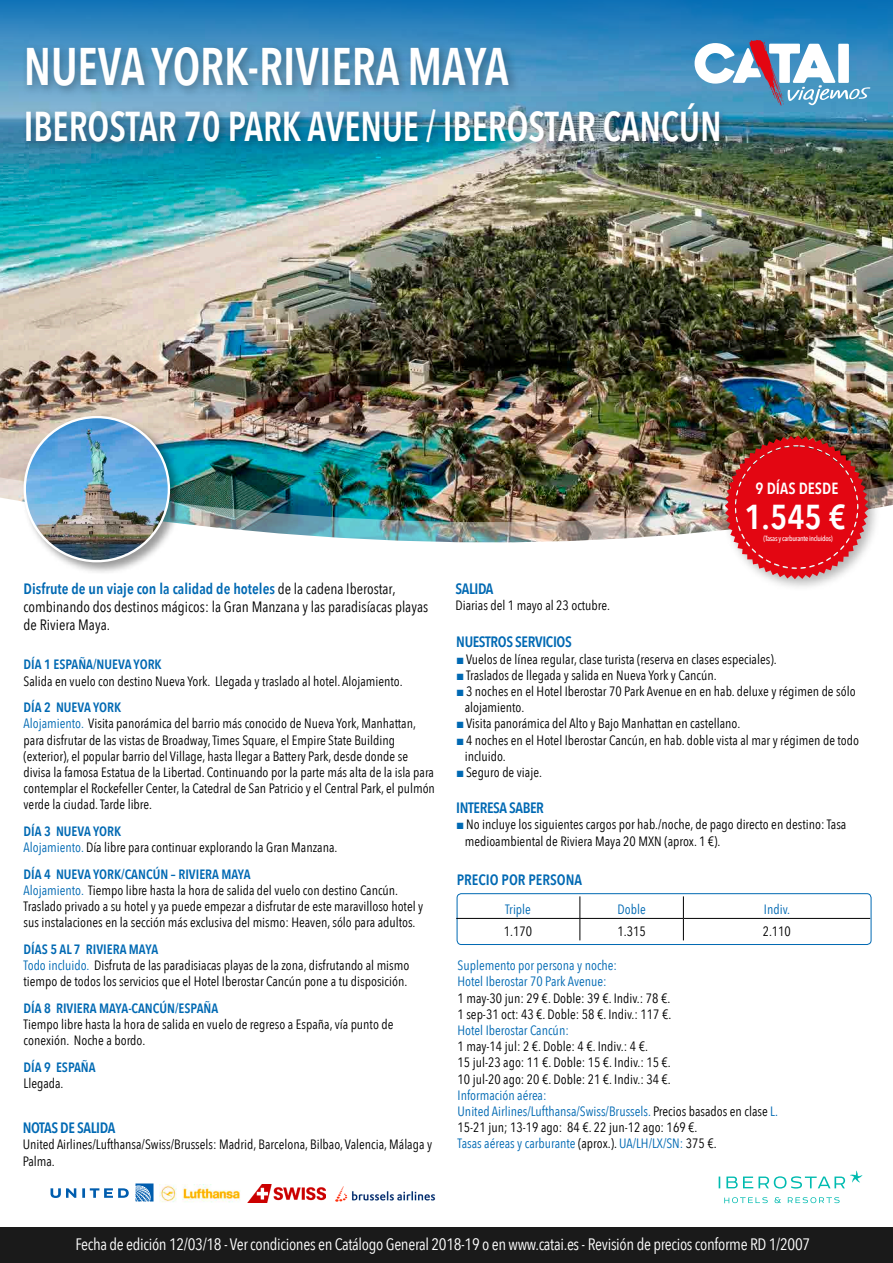
<style>
.page{position:relative;width:893px;height:1263px;background:#fff}
.page>*{position:absolute;margin:0;border:0;box-sizing:border-box;transform-origin:0 0}
.t1{font:600 52.8px "Avenir Next Condensed";color:#fff;scale:.88 1}
.t2{font:600 41.7px "Avenir Next Condensed";color:#fff;scale:.88 1}
.t3{font:600 34.5px "Avenir Next Condensed";color:#fff}
.t4{font:16.5px "Avenir Next Condensed";letter-spacing:-.02em;color:#fff}
.t5{font:600 16.05px "Avenir Next Condensed";color:#fff}
.PARRAFO_ITINERARIO{font:15px/18px "Avenir Next Condensed";color:#000}
.t6{font:600 15px "Avenir Next Condensed";letter-spacing:-.025em;color:#0069b3}
.t7{font:600 15px "Avenir Next Condensed";color:#0069b3}
.PARRAFO_ITINERARIO-2{font:13.5px/16.2px "Avenir Next Condensed";color:#000}
.PARRAFO_ITINERARIO-3{font:13.5px "Avenir Next Condensed";color:#0069b3}
.DIAS_EN_AZUL_CON_ESP{font:600 13.5px "Avenir Next Condensed";color:#0069b3}
.t8{font:500 7.35px "Avenir Next Condensed";letter-spacing:-.04em;color:#fff}
.s1{font-weight:600;color:#0069b3}
.s2{color:#0069b3}
.s3{font-family:"Arial";color:#0069b3}
.s4{color:#000}
</style>
<div class="page">
<img style="left:0;top:182px;width:893px;height:293px">
<img style="left:0;top:0;width:893px;height:182px">
<div style="left:0;top:1227px;width:893px;height:36px;background:#1a1a1a"></div>
<img style="left:0;top:475px;width:893px;height:68px">
<div style="left:22px;top:42px;width:499px;height:55px;background:#000;opacity:.3"></div>
<div style="left:22px;top:99px;width:706px;height:53px;background:#000;opacity:.3"></div>
<svg style="left:695px;top:40px;width:175px;height:67px"></svg>
<div style="left:457px;top:893px;width:414px;height:52px;border:1px solid #0069b3;border-radius:4px"></div>
<svg style="left:579px;top:896px;width:1px;height:44px"></svg>
<svg style="left:683px;top:896px;width:1px;height:44px"></svg>
<hr style="left:456px;top:918px;width:124px;height:1px;background:#000">
<hr style="left:580px;top:918px;width:103px;height:1px;background:#000">
<hr style="left:683px;top:918px;width:187px;height:1px;background:#000">
<div style="left:721px;top:432px;width:161px;height:161px;background:#000;opacity:.3"></div>
<svg style="left:725px;top:435px;width:143px;height:144px;background:#d12e34"></svg>
<div style="left:22px;top:414px;width:161px;height:161px;background:#000;opacity:.4"></div>
<img style="left:25px;top:417px;width:144px;height:144px;border-radius:72px">
<img style="left:248px;top:1184px;width:78px;height:18px">
<img style="left:159px;top:1184px;width:81px;height:18px">
<svg style="left:135px;top:1183px;width:19px;height:18px"></svg>
<svg style="left:82px;top:1188px;width:47px;height:10px"></svg>
<svg style="left:51px;top:1188px;width:25px;height:10px"></svg>
<img style="left:335px;top:1186px;width:101px;height:16px">
<svg style="left:724px;top:1197px;width:44px;height:6px"></svg>
<svg style="left:775px;top:1197px;width:6px;height:6px"></svg>
<svg style="left:788px;top:1197px;width:52px;height:6px"></svg>
<svg style="left:719px;top:1170px;width:143px;height:18px"></svg>
<p class="t1" style="left:24px;top:34px;width:553px">NUEVA YORK-RIVIERA MAYA</p>
<p class="t2" style="left:24px;top:101px;width:795px">IBEROSTAR 70 PARK AVENUE / IBEROSTAR CANCÚN</p>
<p class="t5" style="left:756px;top:479px;width:84px">9 DÍAS DESDE</p>
<p class="t3" style="left:744px;top:496px;width:103px">1.545 €</p>
<p class="t8" style="left:763px;top:534px;width:71px">(Tasas y carburante incluidos)</p>
<p class="PARRAFO_ITINERARIO" style="left:24px;top:580px;width:406px"><span class="s1">Disfrute de un viaje con la calidad de hoteles</span> de la cadena Iberostar, combinando dos destinos mágicos: la Gran Manzana y las paradisíacas playas de Riviera Maya.</p>
<p class="DIAS_EN_AZUL_CON_ESP" style="left:24px;top:656px;width:140px">DÍA 1 ESPAÑA/NUEVA YORK</p>
<p class="PARRAFO_ITINERARIO-2" style="left:24px;top:673px;width:381px">Salida en vuelo con destino Nueva York. Llegada y traslado al hotel. Alojamiento.</p>
<p class="DIAS_EN_AZUL_CON_ESP" style="left:24px;top:699px;width:99px">DÍA 2 NUEVA YORK</p>
<p class="PARRAFO_ITINERARIO-2" style="left:24px;top:715px;width:413px"><span class="s2">Alojamiento.</span> Visita panorámica del barrio más conocido de Nueva York, Manhattan, para disfrutar de las vistas de Broadway, Times Square, el Empire State Building (exterior), el popular barrio del Village, hasta llegar a Battery Park, desde donde se divisa la famosa Estatua de la Libertad. Continuando por la parte más alta de la isla para contemplar el Rockefeller Center, la Catedral de San Patricio y el Central Park, el pulmón verde la ciudad. Tarde libre.</p>
<p class="DIAS_EN_AZUL_CON_ESP" style="left:24px;top:823px;width:99px">DÍA 3 NUEVA YORK</p>
<p class="PARRAFO_ITINERARIO-2" style="left:24px;top:839px;width:315px"><span class="s2">Alojamiento.</span> Día libre para continuar explorando la Gran Manzana.</p>
<p class="DIAS_EN_AZUL_CON_ESP" style="left:24px;top:866px;width:229px">DÍA 4 NUEVA YORK/CANCÚN – RIVIERA MAYA</p>
<p class="PARRAFO_ITINERARIO-2" style="left:24px;top:882px;width:401px"><span class="s2">Alojamiento.</span> Tiempo libre hasta la hora de salida del vuelo con destino Cancún.<br>Traslado privado a su hotel y ya puede empezar a disfrutar de este maravilloso hotel y sus instalaciones en la sección más exclusiva del mismo: Heaven, sólo para adultos.</p>
<p class="DIAS_EN_AZUL_CON_ESP" style="left:24px;top:941px;width:136px">DÍAS 5 AL 7 RIVIERA MAYA</p>
<p class="PARRAFO_ITINERARIO-2" style="left:24px;top:957px;width:387px"><span class="s2">Todo incluido.</span> Disfruta de las paradisiacas playas de la zona, disfrutando al mismo tiempo de todos los servicios que el Hotel Iberostar Cancún pone a tu disposición.</p>
<p class="DIAS_EN_AZUL_CON_ESP" style="left:24px;top:1000px;width:196px">DÍA 8 RIVIERA MAYA-CANCÚN/ESPAÑA</p>
<p class="PARRAFO_ITINERARIO-2" style="left:24px;top:1016px;width:371px">Tiempo libre hasta la hora de salida en vuelo de regreso a España, vía punto de conexión. Noche a bordo.</p>
<p class="DIAS_EN_AZUL_CON_ESP" style="left:24px;top:1058px;width:74px">DÍA 9 ESPAÑA</p>
<p class="PARRAFO_ITINERARIO-2" style="left:24px;top:1075px;width:41px">Llegada.</p>
<p class="t6" style="left:23px;top:1119px;width:94px">NOTAS DE SALIDA</p>
<p class="PARRAFO_ITINERARIO-2" style="left:23px;top:1136px;width:411px">United Airlines/Lufthansa/Swiss/Brussels: Madrid, Barcelona, Bilbao, Valencia, Málaga y<br>Palma.</p>
<p class="t6" style="left:455px;top:580px;width:40px">SALIDA</p>
<p class="PARRAFO_ITINERARIO-2" style="left:455px;top:597px;width:156px">Diarias del 1 mayo al 23 octubre.</p>
<p class="t6" style="left:456px;top:633px;width:117px">NUESTROS SERVICIOS</p>
<p class="PARRAFO_ITINERARIO-2" style="left:456px;top:651px;width:322px"><span class="s3">■</span>Vuelos de línea regular, clase turista (reserva en clases especiales).</p>
<p class="PARRAFO_ITINERARIO-2" style="left:456px;top:667px;width:262px"><span class="s3">■</span>Traslados de llegada y salida en Nueva York y Cancún.</p>
<p class="PARRAFO_ITINERARIO-2" style="left:465px;top:683px;width:392px;text-indent:-9px"><span class="s3">■</span>3 noches en el Hotel Iberostar 70 Park Avenue en en hab. deluxe y régimen de sólo alojamiento.</p>
<p class="PARRAFO_ITINERARIO-2" style="left:456px;top:715px;width:286px"><span class="s3">■</span>Visita panorámica del Alto y Bajo Manhattan en castellano.</p>
<p class="PARRAFO_ITINERARIO-2" style="left:465px;top:732px;width:396px;text-indent:-9px"><span class="s3">■</span>4 noches en el Hotel Iberostar Cancún, en hab. doble vista al mar y régimen de todo incluido.</p>
<p class="PARRAFO_ITINERARIO-2" style="left:456px;top:764px;width:87px"><span class="s3">■</span>Seguro de viaje.</p>
<p class="t6" style="left:456px;top:799px;width:89px">INTERESA SABER</p>
<p class="PARRAFO_ITINERARIO-2" style="left:465px;top:816px;width:383px;text-indent:-9px"><span class="s3">■</span>No incluye los siguientes cargos por hab./noche, de pago directo en destino: Tasa medioambiental de Riviera Maya 20 MXN (aprox. 1 €).</p>
<p class="t7" style="left:457px;top:871px;width:127px">PRECIO POR PERSONA</p>
<p class="PARRAFO_ITINERARIO-3" style="left:505px;top:901px;width:27px">Triple</p>
<p class="PARRAFO_ITINERARIO-3" style="left:617px;top:901px;width:30px">Doble</p>
<p class="PARRAFO_ITINERARIO-3" style="left:764px;top:901px;width:28px">Indiv.</p>
<p class="PARRAFO_ITINERARIO-2" style="left:504px;top:923px;width:30px">1.170</p>
<p class="PARRAFO_ITINERARIO-2" style="left:617px;top:923px;width:30px">1.315</p>
<p class="PARRAFO_ITINERARIO-2" style="left:763px;top:923px;width:30px">2.110</p>
<p class="PARRAFO_ITINERARIO-3" style="left:458px;top:957px;width:161px">Suplemento por persona y noche:</p>
<p class="PARRAFO_ITINERARIO-3" style="left:458px;top:973px;width:151px">Hotel Iberostar 70 Park Avenue:</p>
<p class="PARRAFO_ITINERARIO-2" style="left:458px;top:990px;width:214px">1 may-30 jun: 29 €. Doble: 39 €. Indiv.: 78 €.</p>
<p class="PARRAFO_ITINERARIO-2" style="left:458px;top:1006px;width:215px">1 sep-31 oct: 43 €. Doble: 58 €. Indiv.: 117 €.</p>
<p class="PARRAFO_ITINERARIO-3" style="left:458px;top:1022px;width:113px">Hotel Iberostar Cancún:</p>
<p class="PARRAFO_ITINERARIO-2" style="left:458px;top:1038px;width:192px">1 may-14 jul: 2 €. Doble: 4 €. Indiv.: 4 €.</p>
<p class="PARRAFO_ITINERARIO-2" style="left:458px;top:1054px;width:215px">15 jul-23 ago: 11 €. Doble: 15 €. Indiv.: 15 €.</p>
<p class="PARRAFO_ITINERARIO-2" style="left:458px;top:1071px;width:215px">10 jul-20 ago: 20 €. Doble: 21 €. Indiv.: 34 €.</p>
<p class="PARRAFO_ITINERARIO-3" style="left:458px;top:1087px;width:91px">Información aérea:</p>
<p class="PARRAFO_ITINERARIO-3" style="left:458px;top:1103px;width:322px">United Airlines/Lufthansa/Swiss/Brussels. <span class="s4">Precios basados en clase</span> L.</p>
<p class="PARRAFO_ITINERARIO-2" style="left:458px;top:1119px;width:241px">15-21 jun; 13-19 ago: 84 €. 22 jun-12 ago: 169 €.</p>
<p class="PARRAFO_ITINERARIO-3" style="left:458px;top:1135px;width:261px">Tasas aéreas y carburante <span class="s4">(aprox.).</span> UA/LH/LX/SN: <span class="s4">375 €.</span></p>
<p class="t4" style="left:75px;top:1234px;width:736px">Fecha de edición 12/03/18 - Ver condiciones en Catálogo General 2018-19 o en www.catai.es - Revisión de precios conforme RD 1/2007</p>
</div>
